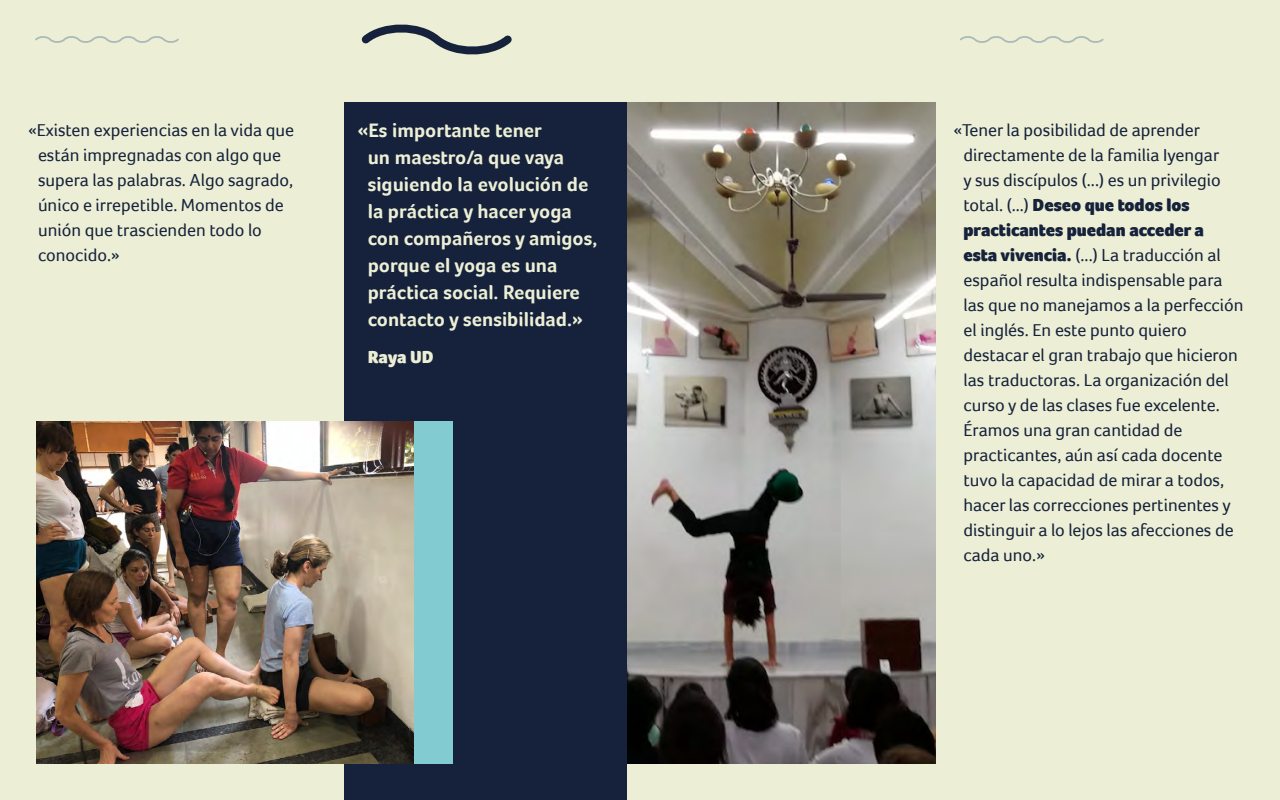
<style>
.page{position:relative;width:1280px;height:800px;background:#ecefd5}
.page>*{position:absolute;margin:0;border:0;box-sizing:border-box;transform-origin:0 0}
.t1{font:700 20px/27px "Foco";color:#ecefd5}
.t2{font:18px/25px "Foco";color:#16223b}
.t3{font:900 18px "Foco";letter-spacing:-.01em;color:#ecefd5}
.s1{font-weight:900}
</style>
<div class="page">
<svg style="left:960px;top:36px;width:144px;height:7px"></svg>
<svg style="left:35px;top:36px;width:144px;height:7px"></svg>
<svg style="left:361px;top:25px;width:151px;height:30px"></svg>
<div style="left:344px;top:103px;width:283px;height:697px;background:#16223b"></div>
<img style="left:36px;top:421px;width:378px;height:343px">
<div style="left:414px;top:421px;width:39px;height:343px;background:#82cbd1"></div>
<img style="left:627px;top:103px;width:309px;height:661px">
<p class="t1" style="left:368px;top:116px;width:231px;text-indent:-10px">«Es importante tener<br>un maestro/a que vaya siguiendo la evolución de la práctica y hacer yoga con compañeros y amigos, porque el yoga es una práctica social. Requiere contacto y sensibilidad.»</p>
<p class="t3" style="left:368px;top:346px;width:68px">Raya UD</p>
<p class="t2" style="left:38px;top:117px;width:258px;text-indent:-10px">«Existen experiencias en la vida que están impregnadas con algo que supera las palabras. Algo sagrado, único e irrepetible. Momentos de unión que trascienden todo lo conocido.»</p>
<p class="t2" style="left:963px;top:117px;width:282px;text-indent:-10px">«Tener la posibilidad de aprender directamente de la familia Iyengar<br>y sus discípulos (...) es un privilegio total. (...) <span class="s1">Deseo que todos los practicantes puedan acceder a<br>esta vivencia.</span> (...) La traducción al español resulta indispensable para las que no manejamos a la perfección el inglés. En este punto quiero destacar el gran trabajo que hicieron las traductoras. La organización del curso y de las clases fue excelente.<br>Éramos una gran cantidad de practicantes, aún así cada docente tuvo la capacidad de mirar a todos, hacer las correcciones pertinentes y distinguir a lo lejos las afecciones de cada uno.»</p>
</div>
